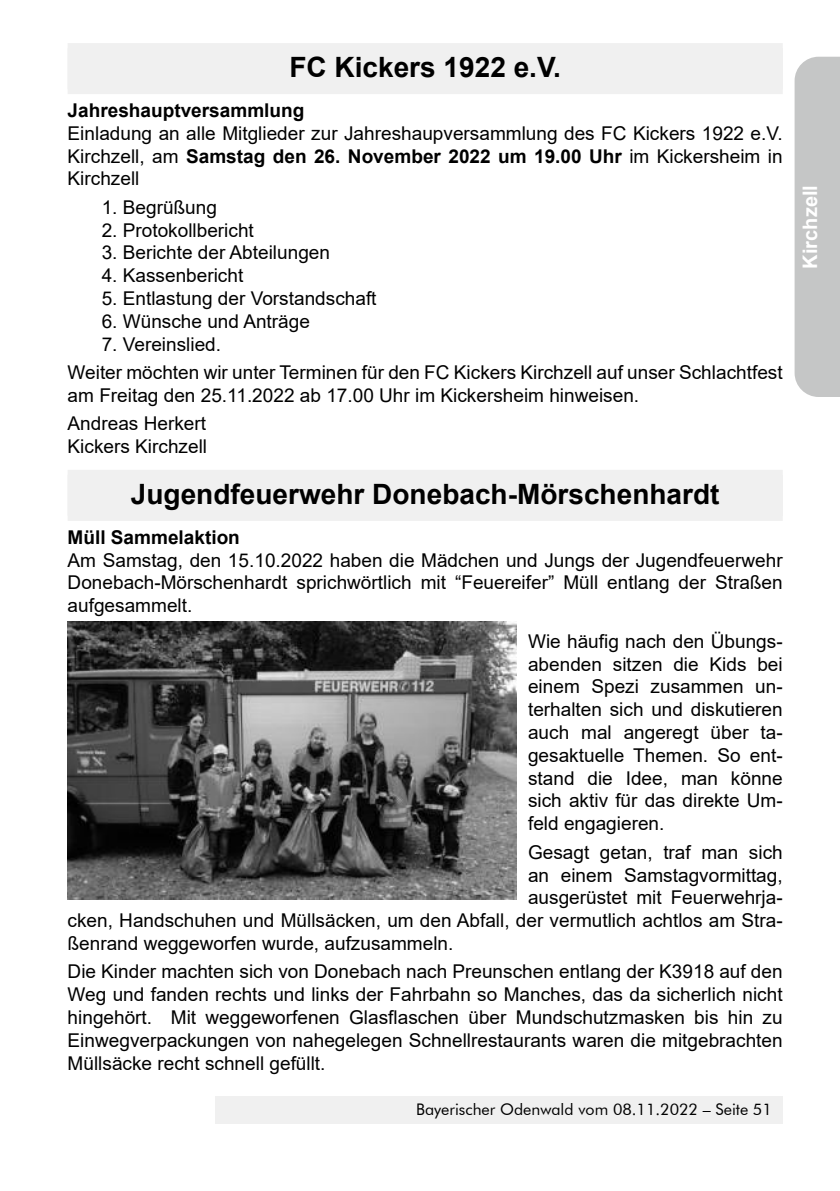
<style>
.page{position:relative;width:840px;height:1191px;background:#fff}
.page>*{position:absolute;margin:0;border:0;box-sizing:border-box;transform-origin:0 0}
.t1{font:700 28px "Arial";color:#000}
.t2{font:700 20px "Arial";color:#fff}
.t3{font:19px/22.8px "Arial";color:#000;text-align:justify}
.t4{font:700 19px "Arial";color:#000}
.t5{font:16px "Futura BT";color:#000}
.s1{font-weight:700}
</style>
<div class="page">
<div style="left:215px;top:1097px;width:567px;height:27px;background:#f0f0f0"></div>
<div style="left:68px;top:48px;width:714px;height:46px;background:#f0f0f0"></div>
<div style="left:68px;top:43px;width:714px;height:46px;background:#f0f0f0"></div>
<div style="left:68px;top:475px;width:714px;height:46px;background:#f0f0f0"></div>
<div style="left:68px;top:470px;width:714px;height:46px;background:#f0f0f0"></div>
<img style="left:68px;top:621px;width:448px;height:278px">
<svg style="left:794px;top:57px;width:45px;height:340px;background:#c8c9c9"></svg>
<h1 class="t1" style="left:289px;top:57px;width:273px">FC Kickers 1922 e.V.</h1>
<p class="t4" style="left:68px;top:103px;width:238px">Jahreshauptversammlung</p>
<p class="t3" style="left:68px;top:123px;width:716px">Einladung an alle Mitglieder zur Jahreshaupversammlung des FC Kickers 1922 e.V.<br>Kirchzell, am <span class="s1">Samstag den 26. November 2022 um 19.00 Uhr</span> im Kickersheim in Kirchzell</p>
<p class="t3" style="left:102px;top:197px;width:117px">1. Begrüßung</p>
<p class="t3" style="left:102px;top:220px;width:154px">2. Protokollbericht</p>
<p class="t3" style="left:102px;top:243px;width:230px">3. Berichte der Abteilungen</p>
<p class="t3" style="left:102px;top:266px;width:143px">4. Kassenbericht</p>
<p class="t3" style="left:102px;top:289px;width:276px">5. Entlastung der Vorstandschaft</p>
<p class="t3" style="left:102px;top:311px;width:210px">6. Wünsche und Anträge</p>
<p class="t3" style="left:68px;top:331px;width:716px;line-height:28.4px;text-indent:34px">7. Vereinslied.<br>Weiter möchten wir unter Terminen für den FC Kickers Kirchzell auf unser Schlachtfest</p>
<p class="t3" style="left:68px;top:383px;width:572px;line-height:28.4px">am Freitag den 25.11.2022 ab 17.00 Uhr im Kickersheim hinweisen.<br>Andreas Herkert</p>
<p class="t3" style="left:68px;top:437px;width:141px">Kickers Kirchzell</p>
<h1 class="t1" style="left:131px;top:483px;width:590px">Jugendfeuerwehr Donebach-Mörschenhardt</h1>
<p class="t4" style="left:68px;top:530px;width:174px">Müll Sammelaktion</p>
<p class="t3" style="left:68px;top:550px;width:716px">Am Samstag, den 15.10.2022 haben die Mädchen und Jungs der Jugendfeuerwehr Donebach-Mörschenhardt sprichwörtlich mit “Feuereifer” Müll entlang der Straßen aufgesammelt.</p>
<p class="t3" style="left:527px;top:631px;width:256px">Wie häufig nach den Übungs&shy;abenden sitzen die Kids bei einem Spezi zusammen un&shy;terhalten sich und diskutieren auch mal angeregt über ta&shy;gesaktuelle Themen. So ent&shy;stand die Idee, man könne sich aktiv für das direkte Um&shy;feld engagieren.</p>
<p class="t3" style="left:527px;top:842px;width:256px">Gesagt getan, traf man sich</p>
<p class="t3" style="left:527px;top:865px;width:256px">an einem Samstagvormittag,</p>
<p class="t3" style="left:527px;top:888px;width:256px">ausgerüstet mit Feuerwehrja-</p>
<p class="t3" style="left:68px;top:911px;width:716px">cken, Handschuhen und Müllsäcken, um den Abfall, der vermutlich achtlos am Stra-</p>
<p class="t3" style="left:68px;top:933px;width:387px">ßenrand weggeworfen wurde, aufzusammeln.</p>
<p class="t3" style="left:68px;top:962px;width:716px">Die Kinder machten sich von Donebach nach Preunschen entlang der K3918 auf den Weg und fanden rechts und links der Fahrbahn so Manches, das da sicherlich nicht hingehört. Mit weggeworfenen Glasflaschen über Mundschutzmasken bis hin zu Einwegverpackungen von nahegelegen Schnellrestaurants waren die mitgebrachten Müllsäcke recht schnell gefüllt.</p>
<p class="t5" style="left:416px;top:1103px;width:357px">Bayerischer Odenwald vom 08.11.2022 – Seite 51</p>
<p class="t2" style="left:802px;top:268px;width:85px;rotate:-90deg">Kirchzell</p>
</div>
